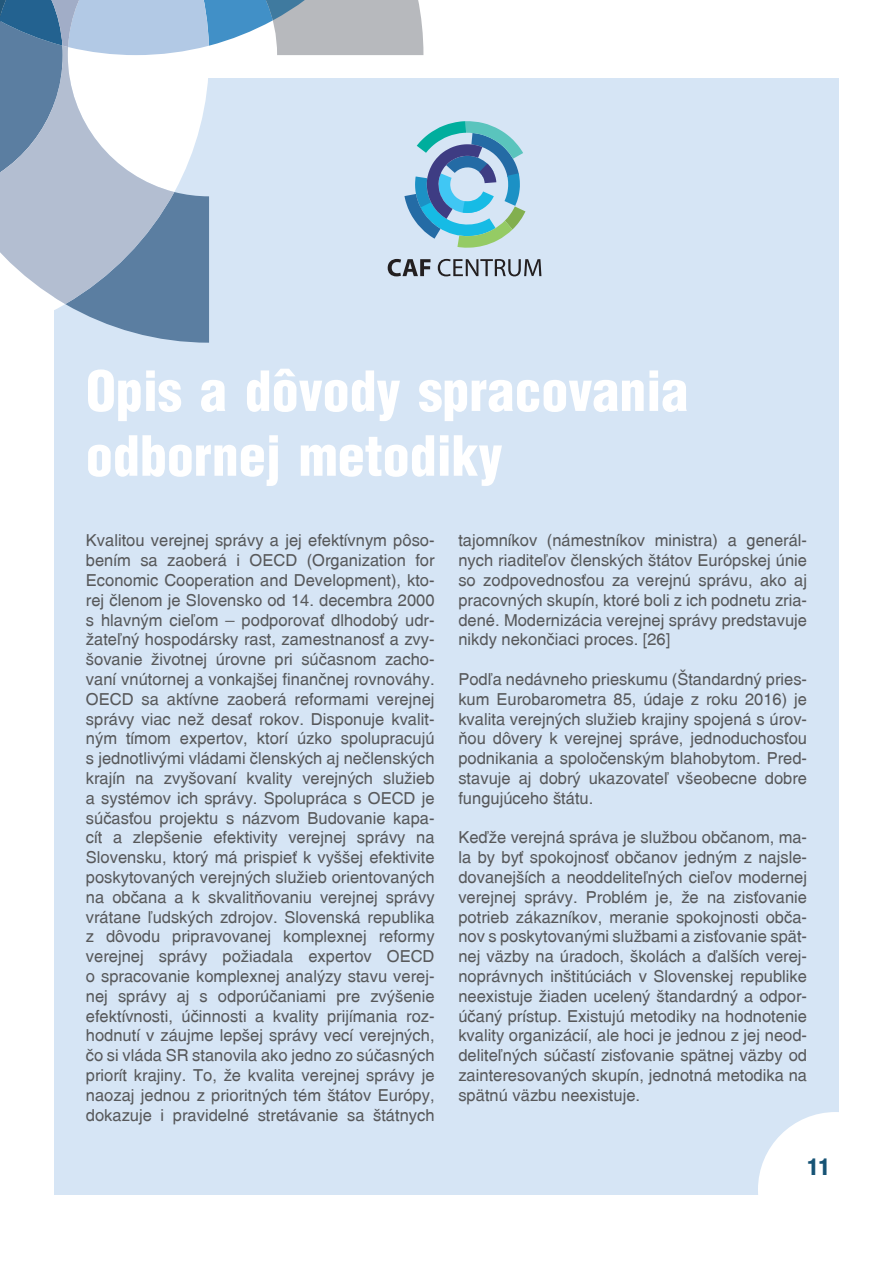
<style>
.page{position:relative;width:893px;height:1263px;background:#fff}
.page>*{position:absolute;margin:0;border:0;box-sizing:border-box;transform-origin:0 0}
.t1{font:900 54px "Switzerland Cond";color:#fff}
.t2{font:22.5px "Switzerland Cond Black CE";color:#165375}
.t3{font:16.5px/19.8px "Switzerland CE";color:#57585a;text-align:justify}
</style>
<div class="page">
<div style="left:54px;top:79px;width:785px;height:1116px;background:#d6e5f5"></div>
<svg style="left:0;top:0;width:541px;height:341px"></svg>
<svg style="left:758px;top:1112px;width:81px;height:83px"></svg>
<p class="t1" style="left:86px;top:356px;width:604px">Opis a dôvody spracovania</p>
<p class="t1" style="left:86px;top:421px;width:418px">odbornej metodiky</p>
<p class="t3" style="left:86px;top:531px;width:350px">Kvalitou verejnej správy a jej efektívnym pôso&shy;bením sa zaoberá i OECD (Organization for Economic Cooperation and Development), kto&shy;rej členom je Slovensko od 14. decembra 2000 s hlavným cieľom – podporovať dlhodobý udr&shy;žateľný hospodársky rast, zamestnanosť a zvy&shy;šovanie životnej úrovne pri súčasnom zacho&shy;vaní vnútornej a vonkajšej finančnej rovnováhy.<br>OECD sa aktívne zaoberá reformami verejnej správy viac než desať rokov. Disponuje kvalit&shy;ným tímom expertov, ktorí úzko spolupracujú s jednotlivými vládami členských aj nečlenských krajín na zvyšovaní kvality verejných služieb a systémov ich správy. Spolupráca s OECD je súčasťou projektu s názvom Budovanie kapa&shy;cít a zlepšenie efektivity verejnej správy na Slovensku, ktorý má prispieť k vyššej efektivite poskytovaných verejných služieb orientovaných na občana a k skvalitňovaniu verejnej správy vrátane ľudských zdrojov. Slovenská republika z dôvodu pripravovanej komplexnej reformy verejnej správy požiadala expertov OECD o spracovanie komplexnej analýzy stavu verej&shy;nej správy aj s odporúčaniami pre zvýšenie efektívnosti, účinnosti a kvality prijímania roz&shy;hodnutí v záujme lepšej správy vecí verejných, čo si vláda SR stanovila ako jedno zo súčasných priorít krajiny. To, že kvalita verejnej správy je naozaj jednou z prioritných tém štátov Európy, dokazuje i pravidelné stretávanie sa štátnych</p>
<p class="t3" style="left:458px;top:531px;width:350px">tajomníkov (námestníkov ministra) a generál&shy;nych riaditeľov členských štátov Európskej únie so zodpovednosťou za verejnú správu, ako aj pracovných skupín, ktoré boli z ich podnetu zria&shy;dené. Modernizácia verejnej správy predstavuje nikdy nekončiaci proces. [26]</p>
<p class="t3" style="left:458px;top:669px;width:350px">Podľa nedávneho prieskumu (Štandardný pries&shy;kum Eurobarometra 85, údaje z roku 2016) je kvalita verejných služieb krajiny spojená s úrov&shy;ňou dôvery k verejnej správe, jednoduchosťou podnikania a spoločenským blahobytom. Pred&shy;stavuje aj dobrý ukazovateľ všeobecne dobre fungujúceho štátu.</p>
<p class="t3" style="left:458px;top:828px;width:350px">Keďže verejná správa je službou občanom, ma&shy;la by byť spokojnosť občanov jedným z najsle&shy;dovanejších a neoddeliteľných cieľov modernej verejnej správy. Problém je, že na zisťovanie potrieb zákazníkov, meranie spokojnosti obča&shy;nov s poskytovanými službami a zisťovanie spät&shy;nej väzby na úradoch, školách a ďalších verej&shy;noprávnych inštitúciách v Slovenskej republike neexistuje žiaden ucelený štandardný a odpor&shy;účaný prístup. Existujú metodiky na hodnotenie kvality organizácií, ale hoci je jednou z jej neod&shy;deliteľných súčastí zisťovanie spätnej väzby od zainteresovaných skupín, jednotná metodika na spätnú väzbu neexistuje.</p>
<p class="t2" style="left:807px;top:1152px;width:24px">11</p>
</div>
